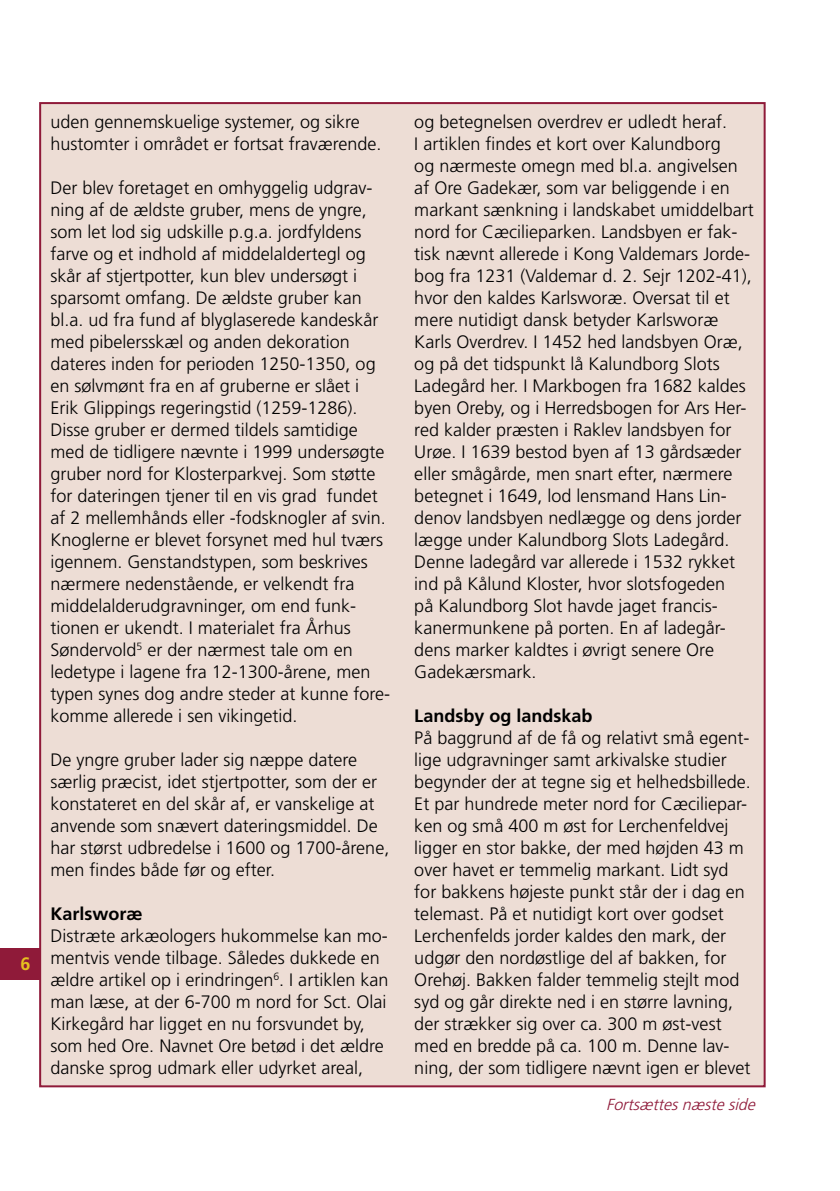
<style>
.page{position:relative;width:840px;height:1191px;background:#fff}
.page>*{position:absolute;margin:0;border:0;box-sizing:border-box;transform-origin:0 0}
.Brødtekst{font:300 18px/22px "Frutiger";color:#000}
.Mellemrubrik{font:700 18px "Frutiger";color:#000}
.t1{font:700 18px "Frutiger";color:#e6c01f}
.Brødtekst-2{font:italic 300 16px "Frutiger";color:#8f1a39}
</style>
<div class="page">
<div style="left:0;top:948px;width:39px;height:31px;background:#8f1a39"></div>
<div style="left:40px;top:103px;width:724px;height:983px;background:#edddd5"></div>
<p class="t1" style="left:21px;top:953px;width:12px">6</p>
<p class="Brødtekst" style="left:50px;top:110px;width:332px">uden gennemskuelige systemer, og sikre hustomter i området er fortsat fraværende.</p>
<p class="Brødtekst" style="left:50px;top:176px;width:341px">Der blev foretaget en omhyggelig udgrav&shy;ning af de ældste gruber, mens de yngre, som let lod sig udskille p.g.a. jordfyldens farve og et indhold af middelaldertegl og skår af stjertpotter, kun blev undersøgt i sparsomt omfang. De ældste gruber kan bl.a. ud fra fund af blyglaserede kandeskår med pibelersskæl og anden dekoration dateres inden for perioden 1250-1350, og en sølvmønt fra en af gruberne er slået i Erik Glippings regeringstid (1259-1286).<br>Disse gruber er dermed tildels samtidige med de tidligere nævnte i 1999 undersøgte gruber nord for Klosterparkvej. Som støtte for dateringen tjener til en vis grad fundet af 2 mellemhånds eller -fodsknogler af svin.<br>Knoglerne er blevet forsynet med hul tværs igennem. Genstandstypen, som beskrives nærmere nedenstående, er velkendt fra middelalderudgravninger, om end funk&shy;tionen er ukendt. I materialet fra Århus Søndervold<sup>5</sup> er der nærmest tale om en ledetype i lagene fra 12-1300-årene, men typen synes dog andre steder at kunne fore&shy;komme allerede i sen vikingetid.</p>
<p class="Brødtekst" style="left:50px;top:748px;width:340px">De yngre gruber lader sig næppe datere særlig præcist, idet stjertpotter, som der er konstateret en del skår af, er vanskelige at anvende som snævert dateringsmiddel. De har størst udbredelse i 1600 og 1700-årene, men findes både før og efter.</p>
<p class="Mellemrubrik" style="left:50px;top:903px;width:94px">Karlsworæ</p>
<p class="Brødtekst" style="left:50px;top:924px;width:339px">Distræte arkæologers hukommelse kan mo&shy;mentvis vende tilbage. Således dukkede en ældre artikel op i erindringen<sup>6</sup>. I artiklen kan man læse, at der 6-700 m nord for Sct. Olai Kirkegård har ligget en nu forsvundet by, som hed Ore. Navnet Ore betød i det ældre danske sprog udmark eller udyrket areal,</p>
<p class="Brødtekst" style="left:414px;top:110px;width:341px">og betegnelsen overdrev er udledt heraf.<br>I artiklen findes et kort over Kalundborg<br>og nærmeste omegn med bl.a. angivelsen af Ore Gadekær, som var beliggende i en markant sænkning i landskabet umiddelbart nord for Cæcilieparken. Landsbyen er fak&shy;tisk nævnt allerede i Kong Valdemars Jorde&shy;bog fra 1231 (Valdemar d. 2. Sejr 1202-41), hvor den kaldes Karlsworæ. Oversat til et mere nutidigt dansk betyder Karlsworæ Karls Overdrev. I 1452 hed landsbyen Oræ, og på det tidspunkt lå Kalundborg Slots Ladegård her. I Markbogen fra 1682 kaldes byen Oreby, og i Herredsbogen for Ars Her&shy;red kalder præsten i Raklev landsbyen for Urøe. I 1639 bestod byen af 13 gårdsæder eller smågårde, men snart efter, nærmere betegnet i 1649, lod lensmand Hans Lin&shy;denov landsbyen nedlægge og dens jorder lægge under Kalundborg Slots Ladegård.<br>Denne ladegård var allerede i 1532 rykket ind på Kålund Kloster, hvor slotsfogeden<br>på Kalundborg Slot havde jaget francis&shy;kanermunkene på porten. En af ladegår&shy;dens marker kaldtes i øvrigt senere Ore Gadekærsmark.</p>
<p class="Mellemrubrik" style="left:414px;top:705px;width:180px">Landsby og landskab</p>
<p class="Brødtekst" style="left:414px;top:726px;width:338px">På baggrund af de få og relativt små egent&shy;lige udgravninger samt arkivalske studier begynder der at tegne sig et helhedsbillede.<br>Et par hundrede meter nord for Cæciliepar&shy;ken og små 400 m øst for Lerchenfeldvej ligger en stor bakke, der med højden 43 m over havet er temmelig markant. Lidt syd for bakkens højeste punkt står der i dag en telemast. På et nutidigt kort over godset Lerchenfelds jorder kaldes den mark, der udgør den nordøstlige del af bakken, for Orehøj. Bakken falder temmelig stejlt mod syd og går direkte ned i en større lavning, der strækker sig over ca. 300 m øst-vest med en bredde på ca. 100 m. Denne lav&shy;ning, der som tidligere nævnt igen er blevet</p>
<p class="Brødtekst-2" style="left:606px;top:1095px;width:154px">Fortsættesnæsteside</p>
</div>
